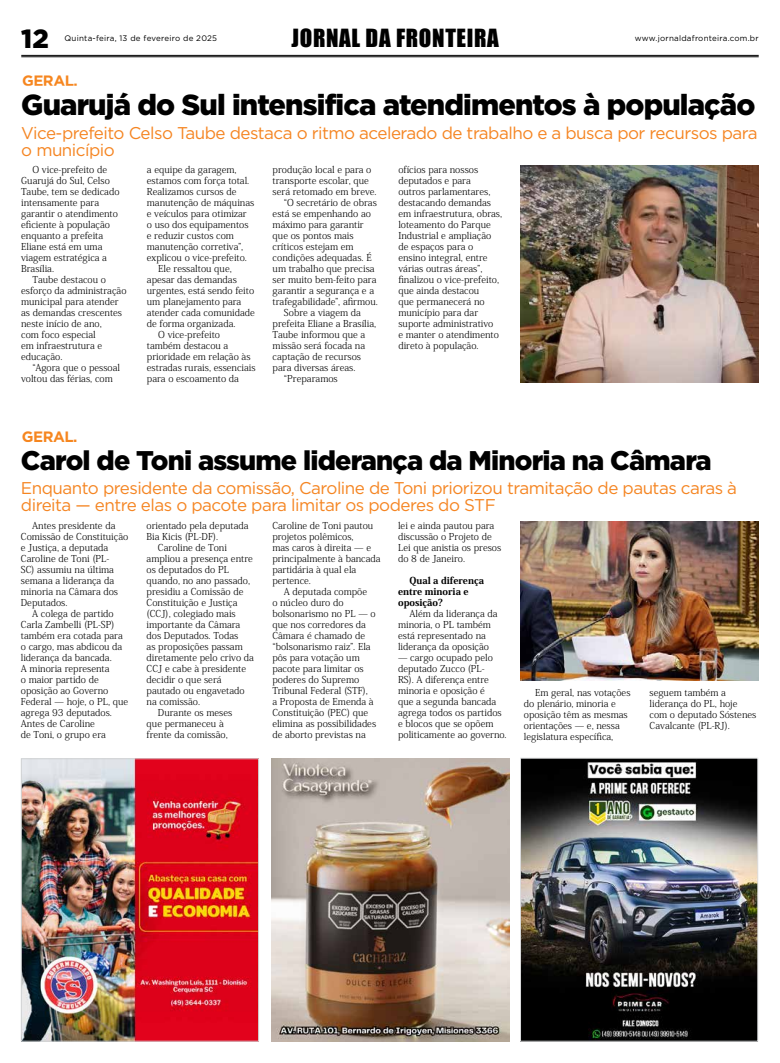
<style>
.page{position:relative;width:780px;height:1063px;background:#fff}
.page>*{position:absolute;margin:0;border:0;box-sizing:border-box;transform-origin:0 0}
.t1{font:900 29px "Gotham";letter-spacing:-.03em;color:#000}
.t2{font:900 27px "Gotham";letter-spacing:-.03em;color:#000}
.t3{font:900 26.3px "Gotham";color:#000}
.t4{font:23px "Impact";letter-spacing:.03em;color:#000}
.t5{font:17px/17px "Gotham";letter-spacing:-.03em;color:#f58522}
.t6{font:700 15px "Gotham";letter-spacing:-.03em;color:#f6861f}
.t7{font:300 9.5px/11px "Koz Min Pro";color:#000}
.t8{font:800 9.5px/11px "Koz Min Pro";color:#000}
.t9{font:8px "Gotham";letter-spacing:.03em;color:#000}
</style>
<div class="page">
<hr style="left:21px;top:55px;width:737px;height:1px;background:#000">
<hr style="left:21px;top:56px;width:737px;height:1px;background:#000">
<img style="left:271px;top:758px;width:238px;height:284px">
<img style="left:23px;top:760px;width:234px;height:280px">
<div style="left:21px;top:758px;width:238px;height:284px;border:1px solid #d1d3d4"></div>
<img style="left:522px;top:760px;width:234px;height:280px">
<div style="left:520px;top:758px;width:238px;height:284px;border:1px solid #dcddde"></div>
<img style="left:520px;top:165px;width:238px;height:217px">
<img style="left:520px;top:522px;width:238px;height:159px">
<h3 class="t3" style="left:21px;top:23px;width:29px">12</h3>
<p class="t9" style="left:64px;top:34px;width:154px">Quinta-feira, 13 de fevereiro de 2025</p>
<p class="t9" style="left:634px;top:34px;width:125px">www.jornaldafronteira.com.br</p>
<h3 class="t4" style="left:291px;top:21px;width:209px">JORNAL DA FRONTEIRA</h3>
<h3 class="t6" style="left:22px;top:71px;width:57px">GERAL.</h3>
<h1 class="t1" style="left:21px;top:88px;width:735px">Guarujá do Sul intensifica atendimentos à população</h1>
<h3 class="t5" style="left:21px;top:124px;width:737px">Vice-prefeito Celso Taube destaca o ritmo acelerado de trabalho e a busca por recursos para o município</h3>
<p class="t7" style="left:21px;top:164px;width:100px;text-indent:11px">O vice-prefeito de<br>Guarujá do Sul, Celso<br>Taube, tem se dedicado intensamente para garantir o atendimento eficiente à população enquanto a prefeita<br>Eliane está em uma viagem estratégica a<br>Brasília.</p>
<p class="t7" style="left:21px;top:274px;width:107px;text-indent:11px">Taube destacou o esforço da administração municipal para atender as demandas crescentes neste início de ano,<br>com foco especial<br>em infraestrutura e educação.</p>
<p class="t7" style="left:21px;top:362px;width:100px;text-indent:11px">“Agora que o pessoal voltou das férias, com</p>
<h3 class="t6" style="left:22px;top:427px;width:57px">GERAL.</h3>
<p class="t7" style="left:147px;top:164px;width:91px">a equipe da garagem,</p>
<p class="t7" style="left:147px;top:175px;width:104px">estamos com força total.</p>
<p class="t7" style="left:147px;top:186px;width:91px">Realizamos cursos de</p>
<p class="t7" style="left:147px;top:197px;width:109px">manutenção de máquinas</p>
<p class="t7" style="left:147px;top:208px;width:101px">e veículos para otimizar</p>
<p class="t7" style="left:147px;top:219px;width:103px">o uso dos equipamentos</p>
<p class="t7" style="left:147px;top:230px;width:89px">e reduzir custos com</p>
<p class="t7" style="left:147px;top:241px;width:98px">manutenção corretiva”,</p>
<p class="t7" style="left:147px;top:252px;width:102px">explicou o vice-prefeito.</p>
<p class="t7" style="left:158px;top:263px;width:75px">Ele ressaltou que,</p>
<p class="t7" style="left:147px;top:274px;width:91px">apesar das demandas</p>
<p class="t7" style="left:147px;top:285px;width:109px">urgentes, está sendo feito</p>
<p class="t7" style="left:147px;top:296px;width:96px">um planejamento para</p>
<p class="t7" style="left:147px;top:307px;width:109px">atender cada comunidade</p>
<p class="t7" style="left:147px;top:318px;width:90px">de forma organizada.</p>
<p class="t7" style="left:158px;top:329px;width:63px">O vice-prefeito</p>
<p class="t7" style="left:147px;top:340px;width:83px">também destacou a</p>
<p class="t7" style="left:147px;top:351px;width:105px">prioridade em relação às</p>
<p class="t7" style="left:147px;top:362px;width:110px">estradas rurais, essenciais</p>
<p class="t7" style="left:147px;top:373px;width:94px">para o escoamento da</p>
<p class="t7" style="left:272px;top:164px;width:100px">produção local e para o</p>
<p class="t7" style="left:272px;top:175px;width:98px">transporte escolar, que</p>
<p class="t7" style="left:272px;top:186px;width:105px">será retomado em breve.</p>
<p class="t7" style="left:284px;top:197px;width:94px">“O secretário de obras</p>
<p class="t7" style="left:272px;top:208px;width:100px">está se empenhando ao</p>
<p class="t7" style="left:272px;top:219px;width:93px">máximo para garantir</p>
<p class="t7" style="left:272px;top:230px;width:82px">que os pontos mais</p>
<p class="t7" style="left:272px;top:241px;width:82px">críticos estejam em</p>
<p class="t7" style="left:272px;top:252px;width:100px">condições adequadas. É</p>
<p class="t7" style="left:272px;top:263px;width:103px">um trabalho que precisa</p>
<p class="t7" style="left:272px;top:274px;width:105px">ser muito bem-feito para</p>
<p class="t7" style="left:272px;top:285px;width:103px">garantir a segurança e a</p>
<p class="t7" style="left:272px;top:296px;width:107px">trafegabilidade”, afirmou.</p>
<p class="t7" style="left:284px;top:307px;width:78px">Sobre a viagem da</p>
<p class="t7" style="left:272px;top:318px;width:105px">prefeita Eliane a Brasília,</p>
<p class="t7" style="left:272px;top:329px;width:94px">Taube informou que a</p>
<p class="t7" style="left:272px;top:340px;width:94px">missão será focada na</p>
<p class="t7" style="left:272px;top:351px;width:90px">captação de recursos</p>
<p class="t7" style="left:272px;top:362px;width:84px">para diversas áreas.</p>
<p class="t7" style="left:284px;top:373px;width:55px">“Preparamos</p>
<p class="t7" style="left:398px;top:164px;width:105px">ofícios para nossos deputados e para<br>outros parlamentares, destacando demandas em infraestrutura, obras, loteamento do Parque<br>Industrial e ampliação de espaços para o ensino integral, entre várias outras áreas”, finalizou o vice-prefeito, que ainda destacou<br>que permanecerá no município para dar suporte administrativo<br>e manter o atendimento direto à população.</p>
<h2 class="t2" style="left:21px;top:445px;width:692px">Carol de Toni assume liderança da Minoria na Câmara</h2>
<h3 class="t5" style="left:21px;top:479px;width:717px">Enquanto presidente da comissão, Caroline de Toni priorizou tramitação de pautas caras à direita — entre elas o pacote para limitar os poderes do STF</h3>
<p class="t7" style="left:32px;top:520px;width:85px">Antes presidente da</p>
<p class="t7" style="left:21px;top:531px;width:109px">Comissão de Constituição</p>
<p class="t7" style="left:21px;top:542px;width:89px">e Justiça, a deputada</p>
<p class="t7" style="left:21px;top:553px;width:90px">Caroline de Toni (PL-</p>
<p class="t7" style="left:21px;top:564px;width:95px">SC) assumiu na última</p>
<p class="t7" style="left:21px;top:575px;width:95px">semana a liderança da</p>
<p class="t7" style="left:21px;top:586px;width:99px">minoria na Câmara dos</p>
<p class="t7" style="left:21px;top:597px;width:48px">Deputados.</p>
<p class="t7" style="left:32px;top:608px;width:83px">A colega de partido</p>
<p class="t7" style="left:21px;top:619px;width:95px">Carla Zambelli (PL-SP)</p>
<p class="t7" style="left:21px;top:630px;width:103px">também era cotada para</p>
<p class="t7" style="left:21px;top:641px;width:103px">o cargo, mas abdicou da</p>
<p class="t7" style="left:21px;top:652px;width:92px">liderança da bancada.</p>
<p class="t7" style="left:21px;top:663px;width:90px">A minoria representa</p>
<p class="t7" style="left:21px;top:674px;width:79px">o maior partido de</p>
<p class="t7" style="left:21px;top:685px;width:89px">oposição ao Governo</p>
<p class="t7" style="left:21px;top:696px;width:109px">Federal — hoje, o PL, que</p>
<p class="t7" style="left:21px;top:707px;width:93px">agrega 93 deputados.</p>
<p class="t7" style="left:21px;top:718px;width:75px">Antes de Caroline</p>
<p class="t7" style="left:21px;top:729px;width:87px">de Toni, o grupo era</p>
<p class="t7" style="left:147px;top:520px;width:103px">orientado pela deputada</p>
<p class="t7" style="left:147px;top:531px;width:73px">Bia Kicis (PL-DF).</p>
<p class="t7" style="left:158px;top:542px;width:70px">Caroline de Toni</p>
<p class="t7" style="left:147px;top:553px;width:108px">ampliou a presença entre</p>
<p class="t7" style="left:147px;top:564px;width:84px">os deputados do PL</p>
<p class="t7" style="left:147px;top:575px;width:105px">quando, no ano passado,</p>
<p class="t7" style="left:147px;top:586px;width:98px">presidiu a Comissão de</p>
<p class="t7" style="left:147px;top:597px;width:92px">Constituição e Justiça</p>
<p class="t7" style="left:147px;top:608px;width:91px">(CCJ), colegiado mais</p>
<p class="t7" style="left:147px;top:619px;width:95px">importante da Câmara</p>
<p class="t7" style="left:147px;top:630px;width:93px">dos Deputados. Todas</p>
<p class="t7" style="left:147px;top:641px;width:98px">as proposições passam</p>
<p class="t7" style="left:147px;top:652px;width:109px">diretamente pelo crivo da</p>
<p class="t7" style="left:147px;top:663px;width:101px">CCJ e cabe à presidente</p>
<p class="t7" style="left:147px;top:674px;width:76px">decidir o que será</p>
<p class="t7" style="left:147px;top:685px;width:100px">pautado ou engavetado</p>
<p class="t7" style="left:147px;top:696px;width:55px">na comissão.</p>
<p class="t7" style="left:158px;top:707px;width:76px">Durante os meses</p>
<p class="t7" style="left:147px;top:718px;width:79px">que permaneceu à</p>
<p class="t7" style="left:147px;top:729px;width:83px">frente da comissão,</p>
<p class="t7" style="left:272px;top:520px;width:110px">Caroline de Toni pautou projetos polêmicos,<br>mas caros à direita — e principalmente à bancada partidária à qual ela pertence.</p>
<p class="t7" style="left:272px;top:586px;width:105px;text-indent:11px">A deputada compõe<br>o núcleo duro do bolsonarismo no PL — o que nos corredores da<br>Câmara é chamado de “bolsonarismo raiz”. Ela pôs para votação um pacote para limitar os poderes do Supremo<br>Tribunal Federal (STF),<br>a Proposta de Emenda à<br>Constituição (PEC) que elimina as possibilidades de aborto previstas na</p>
<p class="t7" style="left:398px;top:520px;width:105px">lei e ainda pautou para discussão o Projeto de<br>Lei que anistia os presos do 8 de Janeiro.</p>
<p class="t8" style="left:398px;top:575px;width:88px;text-indent:11px">Qual a diferença entre minoria e oposição?</p>
<p class="t7" style="left:398px;top:608px;width:101px;text-indent:11px">Além da liderança da minoria, o PL também está representado na liderança da oposição</p>
<p class="t7" style="left:398px;top:652px;width:110px">— cargo ocupado pelo deputado Zucco (PL-<br>RS). A diferença entre minoria e oposição é<br>que a segunda bancada agrega todos os partidos e blocos que se opõem politicamente ao governo.</p>
<p class="t7" style="left:524px;top:687px;width:108px;text-indent:11px">Em geral, nas votações do plenário, minoria e oposição têm as mesmas orientações — e, nessa legislatura específica,</p>
<p class="t7" style="left:649px;top:687px;width:108px">seguem também a liderança do PL, hoje com o deputado Sóstenes<br>Cavalcante (PL-RJ).</p>
</div>
